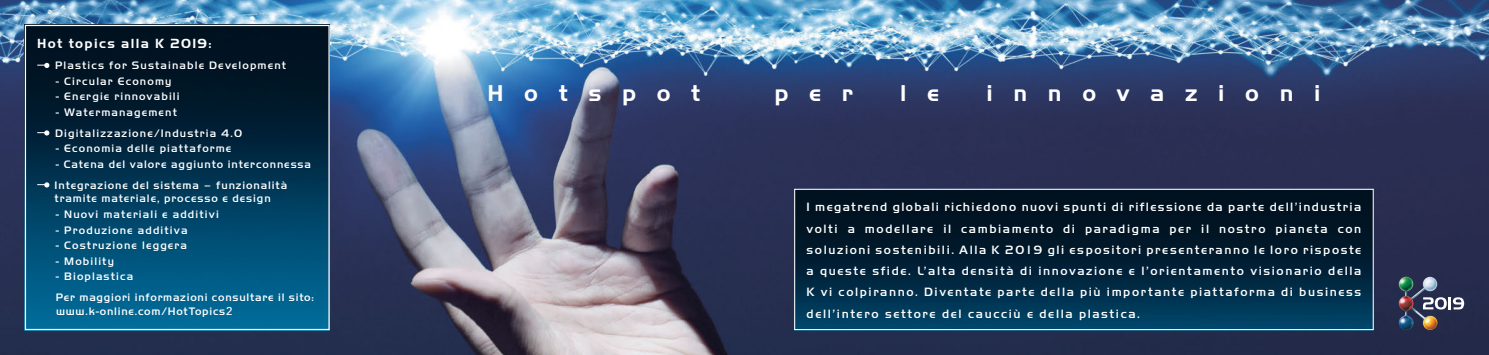
<style>
.page{position:relative;width:1489px;height:355px;background:#fff}
.page>*{position:absolute;margin:0;border:0;box-sizing:border-box;transform-origin:0 0}
.t1{font:700 23.75px "Handel Got D";letter-spacing:.87em;color:#fff}
.t2{font:700 13.75px "Handel Got D";letter-spacing:.1em;color:#fff}
.t3{font:500 12.5px/21.2px "Handel Gothic D";letter-spacing:.13em;color:#fff;text-align:justify}
.t4{font:500 11.25px/20.9px "Handel Gothic D";letter-spacing:.1em;color:#fff}
.t5{font:500 11.25px/20.9px "Handel Gothic D";letter-spacing:.08em;color:#fff}
.t6{font:500 11.25px/20.9px "Handel Gothic D";letter-spacing:.07em;color:#fff}
.s1{font-family:"Avenir"}
</style>
<div class="page">
<img style="left:0;top:0;width:1488px;height:354px">
<img style="left:27px;top:27px;width:301px;height:301px">
<div style="left:25px;top:25px;width:305px;height:305px;border:1px solid #fff"></div>
<svg style="left:37px;top:63px;width:12px;height:5px"></svg>
<svg style="left:37px;top:130px;width:12px;height:5px"></svg>
<svg style="left:37px;top:182px;width:12px;height:5px"></svg>
<svg style="left:1437px;top:297px;width:26px;height:12px"></svg>
<img style="left:1398px;top:276px;width:39px;height:53px">
<img style="left:796px;top:190px;width:575px;height:138px">
<div style="left:794px;top:188px;width:579px;height:142px;border:1px solid #fff"></div>
<p class="t2" style="left:37px;top:36px;width:176px">Hot topics alla K 2019:</p>
<p class="t4" style="left:55px;top:54px;width:232px">Plastics for Sustainable Development</p>
<p class="t4" style="left:56px;top:70px;width:117px">- Circular Economy</p>
<p class="t4" style="left:56px;top:86px;width:125px">- Energie rinnovabili</p>
<p class="t4" style="left:55px;top:101px;width:188px">- Watermanagement<br>Digitalizzazione/Industria 4.0</p>
<p class="t4" style="left:56px;top:137px;width:177px">- Economia delle piattaforme</p>
<p class="t5" style="left:55px;top:153px;width:258px">- Catena del valore aggiunto interconnessa<br>Integrazione del sistema – funzionalità</p>
<p class="t5" style="left:55px;top:188px;width:218px">tramite materiale, processo e design</p>
<p class="t4" style="left:56px;top:203px;width:164px">- Nuovi materiali e additivi</p>
<p class="t4" style="left:56px;top:219px;width:133px">- Produzione additiva</p>
<p class="t4" style="left:56px;top:234px;width:132px">- Costruzione leggera</p>
<p class="t4" style="left:56px;top:250px;width:60px">- Mobility</p>
<p class="t6" style="left:56px;top:265px;width:259px">- Bioplastica<br>Per maggiori informazioni consultare il sito:</p>
<p class="t6" style="left:56px;top:300px;width:178px">www.k-online.com/HotTopics<span class="s1">2</span></p>
<h1 class="t1" style="left:487px;top:79px;width:214px">Hotspot</h1>
<h1 class="t1" style="left:774px;top:79px;width:80px">per</h1>
<h1 class="t1" style="left:900px;top:79px;width:41px">l e</h1>
<h1 class="t1" style="left:986px;top:79px;width:335px">innovazioni</h1>
<p class="t3" style="left:806px;top:196px;width:556px">I megatrend globali richiedono nuovi spunti di riflessione da parte dell’industria volti a modellare il cambiamento di paradigma per il nostro pianeta con soluzioni sostenibili. Alla K 2019 gli espositori presenteranno le loro risposte a queste sfide. L’alta densità di innovazione e l’orientamento visionario della K vi colpiranno. Diventate parte della più importante piattaforma di business dell’intero settore del caucciù e della plastica.</p>
</div>
